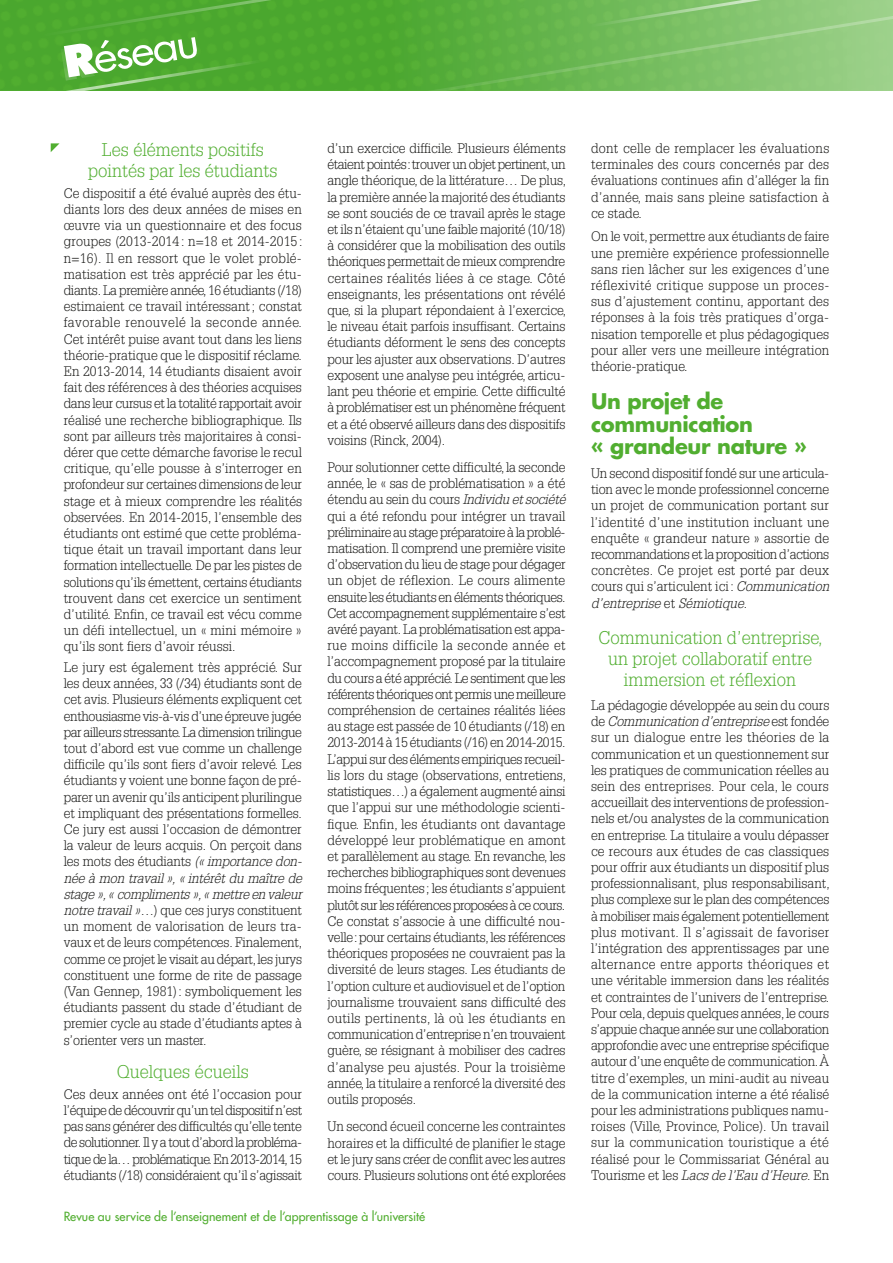
<style>
.page{position:relative;width:893px;height:1263px;background:#fff}
.page>*{position:absolute;margin:0;border:0;box-sizing:border-box;transform-origin:0 0}
.t1{font:700 21px/22.5px "Futura Std";letter-spacing:-.015em;color:#51ae30}
.t2{font:300 18px/21px "Glypha LT Std";color:#51ae30;text-align:center}
.t3{font:300 13.5px/16.2px "Glypha LT Std";letter-spacing:-.005em;color:#1a1a18;text-align:justify}
.t4{font:500 12.3px "Futura Std";letter-spacing:.005em;color:#51ae30}
.s1{font-style:italic}
</style>
<div class="page">
<svg style="left:50px;top:0;width:843px;height:152px"></svg>
<svg style="left:0;top:0;width:797px;height:131px"></svg>
<h2 class="t2" style="left:88px;top:140px;width:191px">Les éléments positifs pointés par les étudiants</h2>
<p class="t3" style="left:64px;top:185px;width:240px">Ce dispositif a été évalué auprès des étu&shy;diants lors des deux années de mises en œuvre via un questionnaire et des focus groupes (2013-2014 : n=18 et 2014-2015 : n=16). Il en ressort que le volet problé&shy;matisation est très apprécié par les étu&shy;diants. La première année, 16 étudiants (/18) estimaient ce travail intéressant; constat favorable renouvelé la seconde année.<br>Cet intérêt puise avant tout dans les liens théorie-pratique que le dispositif réclame.<br>En 2013-2014, 14 étudiants disaient avoir fait des références à des théories acquises dans leur cursus et la totalité rapportait avoir réalisé une recherche bibliographique. Ils sont par ailleurs très majoritaires à consi&shy;dérer que cette démarche favorise le recul critique, qu’elle pousse à s’interroger en profondeur sur certaines dimensions de leur stage et à mieux comprendre les réalités observées. En 2014-2015, l’ensemble des étudiants ont estimé que cette probléma&shy;tique était un travail important dans leur formation intellectuelle. De par les pistes de solutions qu’ils émettent, certains étudiants trouvent dans cet exercice un sentiment d’utilité. Enfin, ce travail est vécu comme un défi intellectuel, un « mini mémoire » qu’ils sont fiers d’avoir réussi.</p>
<p class="t3" style="left:64px;top:659px;width:240px">Le jury est également très apprécié. Sur les deux années, 33 (/34) étudiants sont de cet avis. Plusieurs éléments expliquent cet enthousiasme vis-à-vis d’une épreuve jugée par ailleurs stressante. La dimension trilingue tout d’abord est vue comme un challenge difficile qu’ils sont fiers d’avoir relevé. Les étudiants y voient une bonne façon de pré&shy;parer un avenir qu’ils anticipent plurilingue et impliquant des présentations formelles.<br>Ce jury est aussi l’occasion de démontrer la valeur de leurs acquis. On perçoit dans les mots des étudiants <span class="s1">(« importance don&shy;née à mon travail », « intérêt du maître de stage », « compliments », « mettre en valeur notre travail »…</span>) que ces jurys constituent un moment de valorisation de leurs tra&shy;vaux et de leurs compétences. Finalement, comme ce projet le visait au départ, les jurys constituent une forme de rite de passage (Van Gennep, 1981): symboliquement les étudiants passent du stade d’étudiant de premier cycle au stade d’étudiants aptes à s’orienter vers un master.</p>
<h2 class="t2" style="left:117px;top:1062px;width:133px">Quelques écueils</h2>
<p class="t3" style="left:64px;top:1086px;width:240px">Ces deux années ont été l’occasion pour l’équipe de découvrir qu’un tel dispositif n’est pas sans générer des difficultés qu’elle tente de solutionner. Il y a tout d’abord la probléma&shy;tique de la… problématique. En 2013-2014, 15 étudiants (/18) considéraient qu’il s’agissait</p>
<p class="t3" style="left:327px;top:140px;width:240px">d’un exercice difficile. Plusieurs éléments étaient pointés: trouver un objet pertinent, un angle théorique, de la littérature… De plus, la première année la majorité des étudiants se sont souciés de ce travail après le stage et ils n’étaient qu’une faible majorité (10/18) à considérer que la mobilisation des outils théoriques permettait de mieux comprendre certaines réalités liées à ce stage. Côté enseignants, les présentations ont révélé que, si la plupart répondaient à l’exercice, le niveau était parfois insuffisant. Certains étudiants déforment le sens des concepts pour les ajuster aux observations. D’autres exposent une analyse peu intégrée, articu&shy;lant peu théorie et empirie. Cette difficulté à problématiser est un phénomène fréquent et a été observé ailleurs dans des dispositifs voisins (Rinck, 2004).</p>
<p class="t3" style="left:327px;top:459px;width:240px">Pour solutionner cette difficulté, la seconde année, le « sas de problématisation » a été étendu au sein du cours <span class="s1">Individu et société </span>qui a été refondu pour intégrer un travail préliminaire au stage préparatoire à la problé&shy;matisation. Il comprend une première visite d’observation du lieu de stage pour dégager un objet de réflexion. Le cours alimente ensuite les étudiants en éléments théoriques.<br>Cet accompagnement supplémentaire s’est avéré payant. La problématisation est appa&shy;rue moins difficile la seconde année et l’accompagnement proposé par la titulaire du cours a été apprécié. Le sentiment que les référents théoriques ont permis une meilleure compréhension de certaines réalités liées au stage est passée de 10 étudiants (/18) en 2013-2014 à 15 étudiants (/16) en 2014-2015.<br>L’appui sur des éléments empiriques recueil&shy;lis lors du stage (observations, entretiens, statistiques…) a également augmenté ainsi que l’appui sur une méthodologie scienti&shy;fique. Enfin, les étudiants ont davantage développé leur problématique en amont et parallèlement au stage. En revanche, les recherches bibliographiques sont devenues moins fréquentes; les étudiants s’appuient plutôt sur les références proposées à ce cours.<br>Ce constat s’associe à une difficulté nou&shy;velle: pour certains étudiants, les références théoriques proposées ne couvraient pas la diversité de leurs stages. Les étudiants de l’option culture et audiovisuel et de l’option journalisme trouvaient sans difficulté des outils pertinents, là où les étudiants en communication d’entreprise n’en trouvaient guère, se résignant à mobiliser des cadres d’analyse peu ajustés. Pour la troisième année, la titulaire a renforcé la diversité des outils proposés.</p>
<p class="t3" style="left:327px;top:1119px;width:240px">Un second écueil concerne les contraintes horaires et la difficulté de planifier le stage et le jury sans créer de conflit avec les autres cours. Plusieurs solutions ont été explorées</p>
<p class="t4" style="left:64px;top:1208px;width:363px">Revue au service de l’enseignement et de l’apprentissage à l’université</p>
<p class="t3" style="left:591px;top:140px;width:240px">dont celle de remplacer les évaluations terminales des cours concernés par des évaluations continues afin d’alléger la fin d’année, mais sans pleine satisfaction à ce stade.</p>
<p class="t3" style="left:591px;top:229px;width:240px">On le voit, permettre aux étudiants de faire une première expérience professionnelle sans rien lâcher sur les exigences d’une réflexivité critique suppose un proces&shy;sus d’ajustement continu, apportant des réponses à la fois très pratiques d’orga&shy;nisation temporelle et plus pédagogiques pour aller vers une meilleure intégration théorie-pratique.</p>
<h1 class="t1" style="left:591px;top:390px;width:217px">Un projet de communication<br>« grandeur nature »</h1>
<p class="t3" style="left:591px;top:465px;width:240px">Un second dispositif fondé sur une articula&shy;tion avec le monde professionnel concerne un projet de communication portant sur l’identité d’une institution incluant une enquête « grandeur nature » assortie de recommandations et la proposition d’actions concrètes. Ce projet est porté par deux cours qui s’articulent ici: <span class="s1">Communication d’entreprise</span> et <span class="s1">Sémiotique</span>.</p>
<h2 class="t2" style="left:598px;top:628px;width:226px">Communication d’entreprise, un projet collaboratif entre immersion et réflexion</h2>
<p class="t3" style="left:591px;top:697px;width:240px">La pédagogie développée au sein du cours de <span class="s1">Communication d’entreprise</span> est fondée sur un dialogue entre les théories de la communication et un questionnement sur les pratiques de communication réelles au sein des entreprises. Pour cela, le cours accueillait des interventions de profession&shy;nels et/ou analystes de la communication en entreprise. La titulaire a voulu dépasser ce recours aux études de cas classiques pour offrir aux étudiants un dispositif plus professionnalisant, plus responsabilisant, plus complexe sur le plan des compétences à mobiliser mais également potentiellement plus motivant. Il s’agissait de favoriser l’intégration des apprentissages par une alternance entre apports théoriques et une véritable immersion dans les réalités et contraintes de l’univers de l’entreprise.<br>Pour cela, depuis quelques années, le cours s’appuie chaque année sur une collaboration approfondie avec une entreprise spécifique autour d’une enquête de communication. À titre d’exemples, un mini-audit au niveau de la communication interne a été réalisé pour les administrations publiques namu&shy;roises (Ville, Province, Police). Un travail sur la communication touristique a été réalisé pour le Commissariat Général au Tourisme et les <span class="s1">Lacs de l’Eau d’Heure</span>. En</p>
</div>
